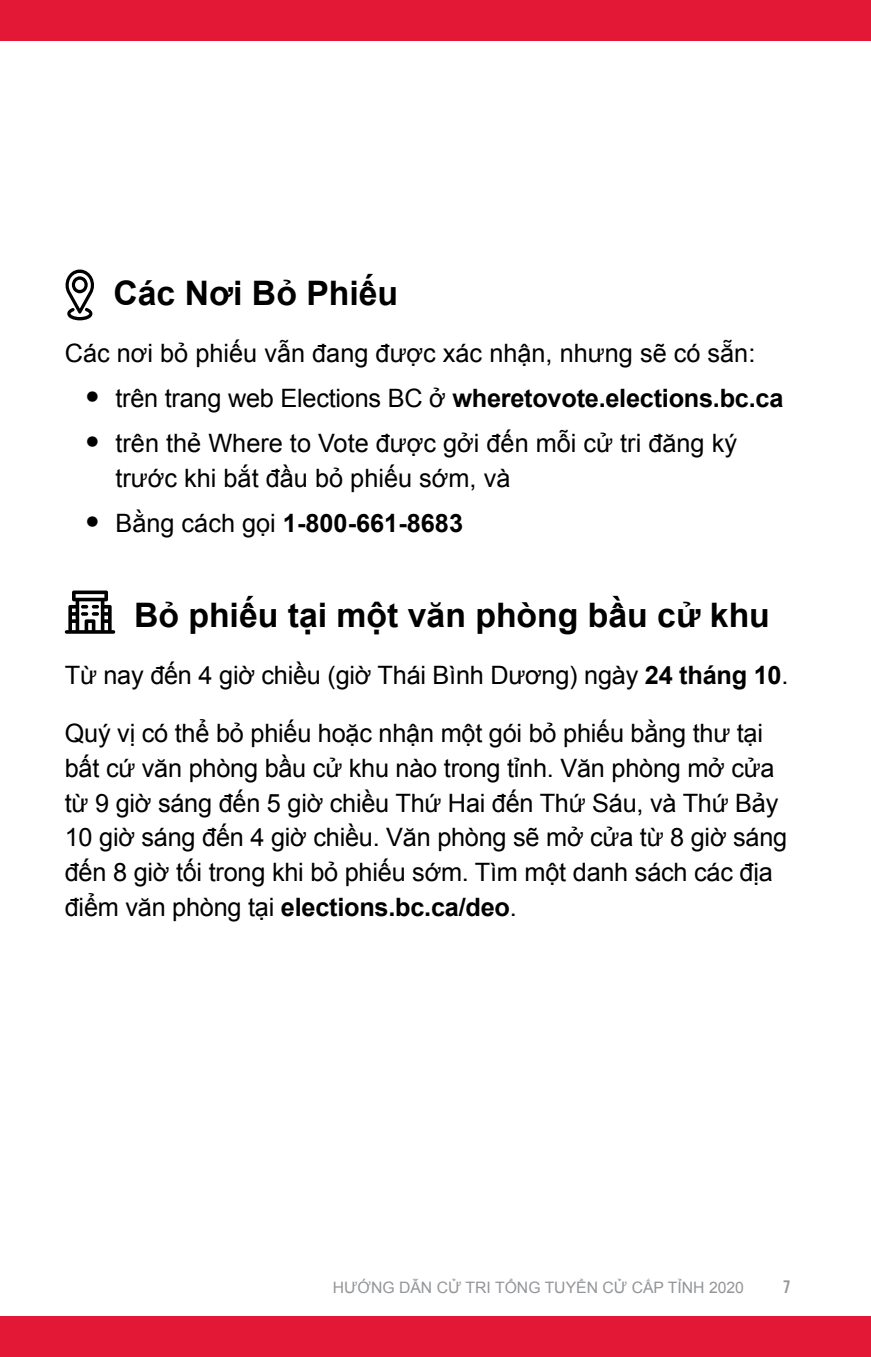
<style>
.page{position:relative;width:871px;height:1357px;background:#fff}
.page>*{position:absolute;margin:0;border:0;box-sizing:border-box;transform-origin:0 0}
.t1{font:700 33.75px "Arial";color:#000}
.t2{font:25.2px/34.9px "Arial";letter-spacing:-.01em;color:#000}
.t3{font:700 25.2px "Arial";letter-spacing:-.01em;color:#000}
.t4{font:18px "Bebas Neue";color:#939598}
.t5{font:15.75px "Arial";color:#939598}
.s1{font-family:"Helvetica Neue LT Std";font-weight:400;font-size:29.25px}
.s2{font-weight:400}
.s3{font-family:"Helvetica Neue LT Std";font-size:29.25px}
.s4{font-weight:700}
</style>
<div class="page">
<div style="left:0;top:0;width:871px;height:40px;background:#e31837"></div>
<div style="left:0;top:1316px;width:871px;height:41px;background:#e31837"></div>
<svg style="left:65px;top:269px;width:29px;height:51px"></svg>
<svg style="left:65px;top:590px;width:50px;height:44px"></svg>
<h1 class="t1" style="left:113px;top:271px;width:286px">Các Nơi Bỏ Phiếu</h1>
<p class="t2" style="left:65px;top:336px;width:692px">Các nơi bỏ phiếu vẫn đang được xác nhận, nhưng sẽ có sẵn:</p>
<p class="t3" style="left:85px;top:382px;width:700px"><span class="s1">•</span> <span class="s2">trên trang web Elections BC ở</span> wheretovote.elections.bc.ca</p>
<p class="t2" style="left:115px;top:426px;width:623px;text-indent:-30px"><span class="s3">•</span> trên thẻ Where to Vote được gởi đến mỗi cử tri đăng ký trước khi bắt đầu bỏ phiếu sớm, và</p>
<p class="t3" style="left:85px;top:507px;width:379px"><span class="s1">•</span> <span class="s2">Bằng cách gọi</span> 1-800-661-8683</p>
<h1 class="t1" style="left:134px;top:593px;width:637px">Bỏ phiếu tại một văn phòng bầu cử khu</h1>
<p class="t2" style="left:65px;top:658px;width:725px">Từ nay đến 4 giờ chiều (giờ Thái Bình Dương) ngày <span class="s4">24 tháng 10</span>.</p>
<p class="t2" style="left:65px;top:716px;width:724px">Quý vị có thể bỏ phiếu hoặc nhận một gói bỏ phiếu bằng thư tại bất cứ văn phòng bầu cử khu nào trong tỉnh. Văn phòng mở cửa từ 9 giờ sáng đến 5 giờ chiều Thứ Hai đến Thứ Sáu, và Thứ Bảy 10 giờ sáng đến 4 giờ chiều. Văn phòng sẽ mở cửa từ 8 giờ sáng đến 8 giờ tối trong khi bỏ phiếu sớm. Tìm một danh sách các địa điểm văn phòng tại <span class="s4">elections.bc.ca/deo</span>.</p>
<p class="t5" style="left:333px;top:1277px;width:413px">HƯỚNG DẪN CỬ TRI TỔNG TUYỂN CỬ CẤP TỈNH 2020</p>
<p class="t4" style="left:783px;top:1277px;width:9px">7</p>
</div>
